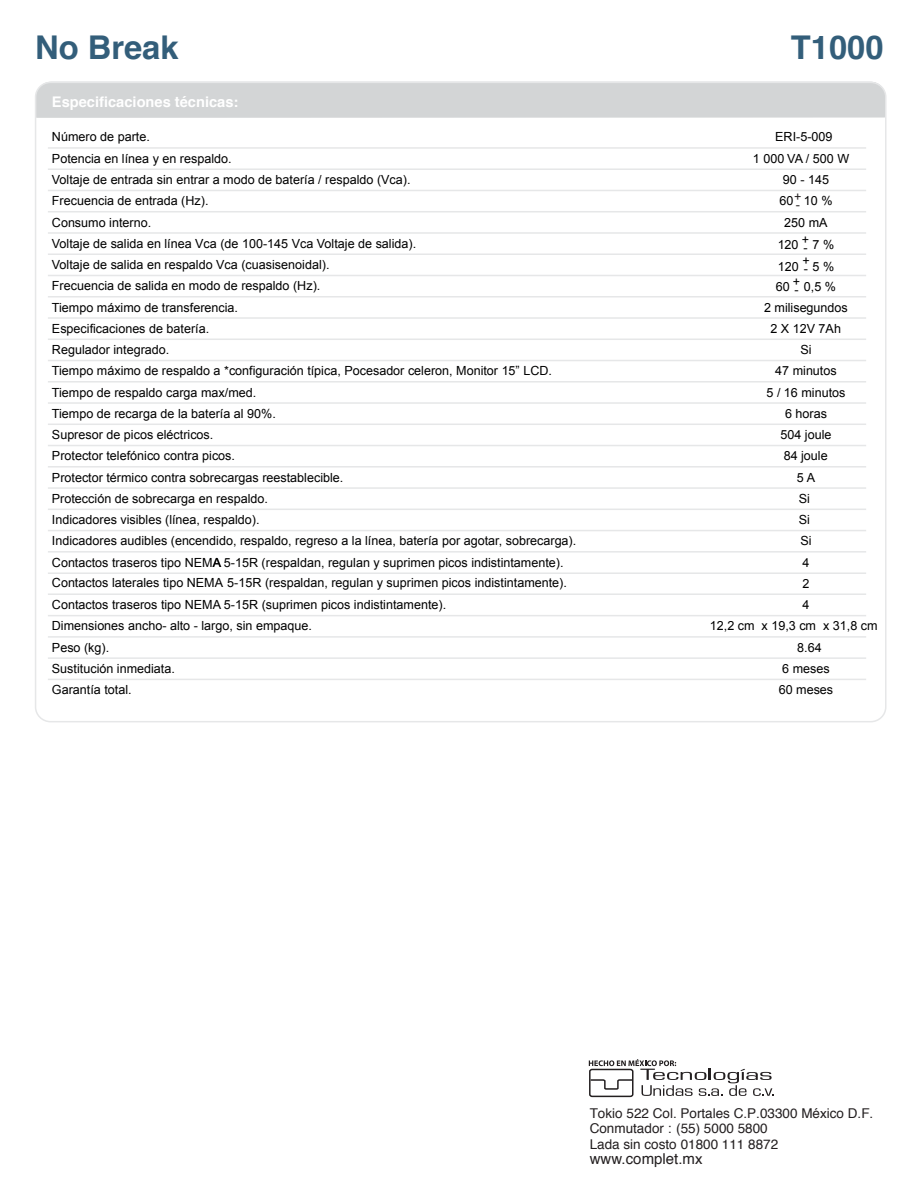
<style>
.page{position:relative;width:918px;height:1188px;background:#fff}
.page>*{position:absolute;margin:0;border:0;box-sizing:border-box;transform-origin:0 0}
.t1{font:700 32.7px "Helvetica";color:#335e7a}
.t2{font:15px "Helvetica";color:#231f20}
.t3{font:700 14.7px "Helvetica";color:#fff}
.t4{font:13.5px "Helvetica";color:#231f20}
.t5{font:12.6px/21.1px "Arial";color:#000}
.t6{font:12.6px "Arial";color:#221e1f}
</style>
<div class="page">
<div style="left:37px;top:82px;width:847px;height:36px;background:#d3d5d6"></div>
<hr style="left:48px;top:147px;width:818px;height:2px;background:#e6e7e8">
<hr style="left:48px;top:168px;width:818px;height:2px;background:#e6e7e8">
<hr style="left:48px;top:190px;width:818px;height:1px;background:#e6e7e8">
<hr style="left:48px;top:211px;width:818px;height:1px;background:#e6e7e8">
<hr style="left:48px;top:232px;width:818px;height:2px;background:#e6e7e8">
<hr style="left:48px;top:253px;width:818px;height:2px;background:#e6e7e8">
<hr style="left:48px;top:275px;width:818px;height:1px;background:#e6e7e8">
<hr style="left:48px;top:296px;width:818px;height:2px;background:#e6e7e8">
<hr style="left:48px;top:317px;width:818px;height:2px;background:#e6e7e8">
<hr style="left:48px;top:339px;width:818px;height:1px;background:#e6e7e8">
<hr style="left:48px;top:360px;width:818px;height:1px;background:#e6e7e8">
<hr style="left:48px;top:381px;width:818px;height:2px;background:#e6e7e8">
<hr style="left:48px;top:402px;width:818px;height:2px;background:#e6e7e8">
<hr style="left:48px;top:424px;width:818px;height:1px;background:#e6e7e8">
<hr style="left:48px;top:445px;width:818px;height:1px;background:#e6e7e8">
<hr style="left:48px;top:466px;width:818px;height:2px;background:#e6e7e8">
<hr style="left:48px;top:487px;width:818px;height:2px;background:#e6e7e8">
<hr style="left:48px;top:509px;width:818px;height:1px;background:#e6e7e8">
<hr style="left:48px;top:530px;width:818px;height:1px;background:#e6e7e8">
<hr style="left:48px;top:551px;width:818px;height:2px;background:#e6e7e8">
<hr style="left:48px;top:572px;width:818px;height:2px;background:#e6e7e8">
<div style="left:589px;top:1069px;width:45px;height:28px;border:2px solid #231f20;border-radius:2px"></div>
<svg style="left:589px;top:1059px;width:185px;height:37px"></svg>
<hr style="left:48px;top:593px;width:818px;height:2px;background:#e6e7e8">
<hr style="left:48px;top:615px;width:818px;height:1px;background:#e6e7e8">
<hr style="left:48px;top:636px;width:818px;height:2px;background:#e6e7e8">
<hr style="left:48px;top:657px;width:818px;height:2px;background:#e6e7e8">
<hr style="left:48px;top:679px;width:818px;height:1px;background:#e6e7e8">
<h1 class="t1" style="left:35px;top:21px;width:145px">No Break</h1>
<h1 class="t1" style="left:791px;top:21px;width:94px">T1000</h1>
<p class="t3" style="left:52px;top:90px;width:188px">Especificaciones técnicas:</p>
<p class="t5" style="left:52px;top:127px;width:99px">Número de parte.</p>
<p class="t5" style="left:775px;top:127px;width:59px">ERI-5-009</p>
<p class="t5" style="left:52px;top:148px;width:181px">Potencia en línea y en respaldo.</p>
<p class="t5" style="left:753px;top:148px;width:98px">1 000 VA / 500 W</p>
<p class="t5" style="left:52px;top:169px;width:360px">Voltaje de entrada sin entrar a modo de batería / respaldo (Vca).</p>
<p class="t5" style="left:783px;top:169px;width:48px">90 - 145</p>
<p class="t6" style="left:794px;top:189px;width:9px">+</p>
<p class="t6" style="left:796px;top:197px;width:6px">-</p>
<p class="t5" style="left:52px;top:190px;width:158px">Frecuencia de entrada (Hz).</p>
<p class="t5" style="left:779px;top:190px;width:55px">60 10 %</p>
<p class="t5" style="left:52px;top:212px;width:101px">Consumo interno.</p>
<p class="t5" style="left:784px;top:212px;width:45px">250 mA</p>
<p class="t5" style="left:802px;top:229px;width:9px">+</p>
<p class="t5" style="left:52px;top:233px;width:366px">Voltaje de salida en línea Vca (de 100-145 Vca Voltaje de salida).</p>
<p class="t5" style="left:804px;top:237px;width:6px">-</p>
<p class="t5" style="left:778px;top:234px;width:58px">120 7 %</p>
<p class="t5" style="left:802px;top:250px;width:9px">+</p>
<p class="t5" style="left:804px;top:258px;width:6px">-</p>
<p class="t5" style="left:52px;top:254px;width:279px">Voltaje de salida en respaldo Vca (cuasisenoidal).</p>
<p class="t5" style="left:778px;top:256px;width:58px">120 5 %</p>
<p class="t5" style="left:793px;top:271px;width:9px">+</p>
<p class="t5" style="left:794px;top:279px;width:6px">-</p>
<p class="t5" style="left:52px;top:275px;width:270px">Frecuencia de salida en modo de respaldo (Hz).</p>
<p class="t5" style="left:776px;top:276px;width:62px">60 0,5 %</p>
<p class="t5" style="left:52px;top:297px;width:188px">Tiempo máximo de transferencia.</p>
<p class="t5" style="left:764px;top:297px;width:85px">2 milisegundos</p>
<p class="t5" style="left:52px;top:318px;width:159px">Especificaciones de batería.</p>
<p class="t5" style="left:770px;top:318px;width:72px">2 X 12V 7Ah</p>
<p class="t5" style="left:52px;top:360px;width:502px">Tiempo máximo de respaldo a *configuración típica, Pocesador celeron, Monitor 15” LCD.</p>
<p class="t5" style="left:775px;top:360px;width:63px">47 minutos</p>
<p class="t5" style="left:52px;top:382px;width:206px">Tiempo de respaldo carga max/med.</p>
<p class="t5" style="left:767px;top:382px;width:80px">5 / 16 minutos</p>
<p class="t5" style="left:52px;top:424px;width:163px">Supresor de picos eléctricos.</p>
<p class="t5" style="left:780px;top:424px;width:53px">504 joule</p>
<p class="t5" style="left:52px;top:445px;width:185px">Protector telefónico contra picos.</p>
<p class="t5" style="left:784px;top:446px;width:46px">84 joule</p>
<p class="t5" style="left:52px;top:339px;width:119px">Regulador integrado.</p>
<p class="t5" style="left:800px;top:339px;width:13px">Si</p>
<p class="t5" style="left:52px;top:403px;width:225px">Tiempo de recarga de la batería al 90%.</p>
<p class="t5" style="left:785px;top:403px;width:43px">6 horas</p>
<p class="t5" style="left:52px;top:467px;width:293px">Protector térmico contra sobrecargas reestablecible.</p>
<p class="t5" style="left:797px;top:467px;width:20px">5A</p>
<p class="t5" style="left:52px;top:488px;width:218px">Protección de sobrecarga en respaldo.</p>
<p class="t5" style="left:799px;top:488px;width:13px">Si</p>
<p class="t5" style="left:52px;top:509px;width:209px">Indicadores visibles (línea, respaldo).</p>
<p class="t5" style="left:799px;top:509px;width:13px">Si</p>
<p class="t5" style="left:52px;top:530px;width:526px">Indicadores audibles (encendido, respaldo, regreso a la línea, batería por agotar, sobrecarga).</p>
<p class="t5" style="left:800px;top:530px;width:13px">Si</p>
<p class="t5" style="left:52px;top:552px;width:517px">Contactos traseros tipo NEMA 5-15R (respaldan, regulan y suprimen picos indistintamente).<br>Contactos laterales tipo NEMA 5-15R (respaldan, regulan y suprimen picos indistintamente).<br>Contactos traseros tipo NEMA 5-15R (suprimen picos indistintamente).</p>
<p class="t5" style="left:802px;top:552px;width:8px;line-height:20.5px">4<br>2</p>
<p class="t5" style="left:803px;top:594px;width:8px">4</p>
<p class="t5" style="left:52px;top:616px;width:262px">Dimensiones ancho- alto - largo, sin empaque.</p>
<p class="t5" style="left:710px;top:616px;width:169px">12,2 cm x 19,3 cm x 31,8 cm</p>
<p class="t5" style="left:52px;top:637px;width:59px">Peso (kg).</p>
<p class="t5" style="left:797px;top:637px;width:26px">8.64</p>
<p class="t5" style="left:52px;top:658px;width:125px">Sustitución inmediata.</p>
<p class="t5" style="left:782px;top:658px;width:49px">6 meses</p>
<p class="t5" style="left:52px;top:679px;width:81px">Garantía total.</p>
<p class="t5" style="left:779px;top:679px;width:56px">60 meses</p>
<p class="t4" style="left:590px;top:1103px;width:285px">Tokio 522 Col. Portales C.P.03300 México D.F.</p>
<p class="t4" style="left:590px;top:1134px;width:190px">Lada sin costo 01800 111 8872</p>
<p class="t2" style="left:590px;top:1147px;width:114px">www.complet.mx</p>
<p class="t4" style="left:590px;top:1118px;width:180px">Conmutador : (55) 5000 5800</p>
</div>
